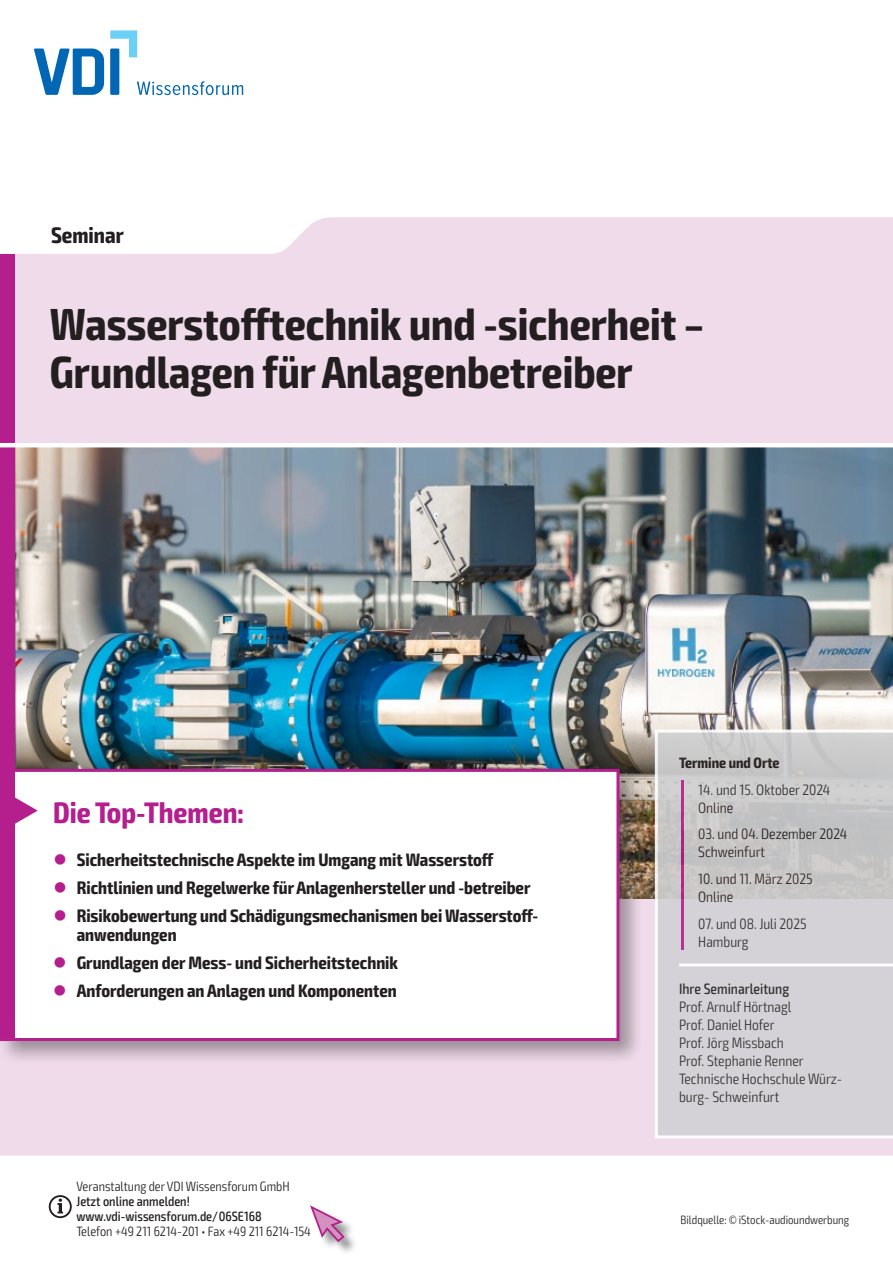
<style>
.page{position:relative;width:893px;height:1263px;background:#fff}
.page>*{position:absolute;margin:0;border:0;box-sizing:border-box;transform-origin:0 0}
.t1{font:700 condensed 45px/48px "Exo 2";color:#231f20}
.t2{font:700 condensed 29.7px "Exo 2";color:#b41e8d}
.t3{font:700 condensed 22.5px "Exo 2";color:#231f20}
.t4{font:700 condensed 18px/19.5px "Exo 2";color:#231f20}
.t5{font:300 condensed 15px/18px "Exo 2";color:#231f20}
.t6{font:500 condensed 15px "Exo 2";color:#231f20}
.t7{font:700 condensed 15px "Exo 2";color:#231f20}
.t8{font:300 condensed 13.5px "Exo 2";color:#231f20}
.t9{font:500 condensed 13.5px/15px "Exo 2";color:#231f20}
.t10{font:300 condensed 12px "Exo 2";color:#231f20}
.s1{color:#b41e8d}
</style>
<div class="page">
<div style="left:0;top:217px;width:893px;height:938px;background:#efdbea"></div>
<img style="left:14px;top:447px;width:879px;height:451px">
<div style="left:0;top:765px;width:644px;height:300px;background:#231f20;opacity:.4"></div>
<div style="left:2px;top:770px;width:616px;height:269px;background:#fff"></div>
<div style="left:3px;top:772px;width:11px;height:266px;background:#b41e8d"></div>
<div style="left:0;top:769px;width:619px;height:272px;border:3px solid #b41e8d"></div>
<svg style="left:14px;top:796px;width:24px;height:29px"></svg>
<div style="left:0;top:254px;width:14px;height:519px;background:#b41e8d"></div>
<div style="left:311px;top:1206px;width:47px;height:49px;background:#231f20;opacity:.5"></div>
<svg style="left:310px;top:1205px;width:36px;height:38px"></svg>
<hr style="left:0;top:443px;width:893px;height:4px;background:#fff">
<svg style="left:655px;top:729px;width:238px;height:409px;background:#d0ced1"></svg>
<svg style="left:49px;top:1195px;width:23px;height:23px"></svg>
<svg style="left:34px;top:30px;width:209px;height:65px"></svg>
<p class="t3" style="left:51px;top:221px;width:74px">Seminar</p>
<h1 class="t1" style="left:50px;top:301px;width:656px">Wasserstofftechnik und -sicherheit –<br>Grundlagen für Anlagenbetreiber</h1>
<h2 class="t2" style="left:53px;top:794px;width:192px">Die Top-Themen:</h2>
<p class="t4" style="left:53px;top:850px;width:442px"><span class="s1">●</span> Sicherheitstechnische Aspekte im Umgang mit Wasserstoff</p>
<p class="t4" style="left:53px;top:878px;width:479px"><span class="s1">●</span> Richtlinien und Regelwerke für Anlagenhersteller und -betreiber</p>
<p class="t4" style="left:77px;top:906px;width:463px;text-indent:-23px"><span class="s1">●</span> Risikobewertung und Schädigungsmechanismen bei Wasserstoff&shy;anwendungen</p>
<p class="t4" style="left:53px;top:953px;width:346px"><span class="s1">●</span> Grundlagen der Mess- und Sicherheitstechnik</p>
<p class="t4" style="left:53px;top:981px;width:345px"><span class="s1">●</span> Anforderungen an Anlagen und Komponenten</p>
<p class="t8" style="left:77px;top:1178px;width:215px">Veranstaltung der VDI Wissensforum GmbH</p>
<p class="t9" style="left:77px;top:1194px;width:187px">Jetzt online anmelden! www.vdi-wissensforum.de/06SE168</p>
<p class="t8" style="left:77px;top:1223px;width:236px">Telefon +49 211 6214-201 • Fax +49 211 6214-154</p>
<p class="t7" style="left:679px;top:754px;width:102px">Termine und Orte</p>
<p class="t5" style="left:698px;top:781px;width:134px">14. und 15. Oktober 2024<br>Online</p>
<p class="t5" style="left:698px;top:825px;width:150px">03. und 04. Dezember 2024<br>Schweinfurt</p>
<p class="t5" style="left:698px;top:870px;width:116px">10. und 11. März 2025<br>Online</p>
<p class="t5" style="left:698px;top:914px;width:110px">07. und 08. Juli 2025<br>Hamburg</p>
<p class="t6" style="left:679px;top:979px;width:112px">Ihre Seminarleitung</p>
<p class="t5" style="left:679px;top:998px;width:165px">Prof. Arnulf Hörtnagl<br>Prof. Daniel Hofer<br>Prof. Jörg Missbach<br>Prof. Stephanie Renner<br>Technische Hochschule Würz&shy;burg- Schweinfurt</p>
<p class="t10" style="left:681px;top:1212px;width:170px">Bildquelle: © iStock-audioundwerbung</p>
</div>
